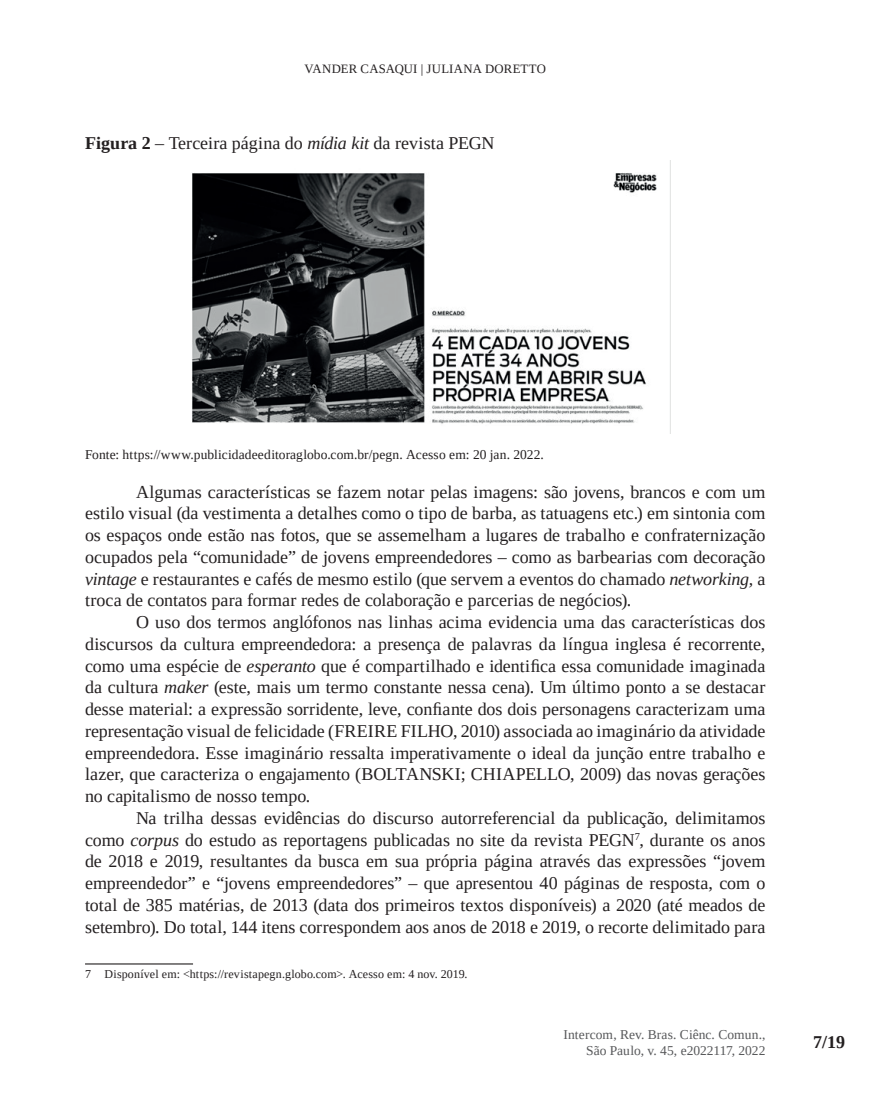
<style>
.page{position:relative;width:893px;height:1106px;background:#fff}
.page>*{position:absolute;margin:0;border:0;box-sizing:border-box;transform-origin:0 0}
.t1{font:18px/21.8px "Liberation Serif";letter-spacing:-.005em;color:#231f20;text-align:justify}
.t2{font:700 18px "Liberation Serif";color:#231f20}
.t3{font:13.5px "Liberation Serif";letter-spacing:.005em;color:#231f20}
.t4{font:13.5px/16.2px "Liberation Serif";letter-spacing:.005em;color:#57585a;text-align:right}
.t5{font:12.75px "Liberation Serif";letter-spacing:.015em;color:#231f20}
.t6{font:12px "Liberation Serif";letter-spacing:.015em;color:#231f20}
.s1{font-weight:700}
.s2{font-style:italic}
</style>
<div class="page">
<img style="left:192px;top:161px;width:479px;height:273px">
<hr style="left:85px;top:963px;width:108px;height:1px;background:#231f20">
<p class="t5" style="left:304px;top:60px;width:243px">VANDER CASAQUI | JULIANA DORETTO</p>
<p class="t1" style="left:85px;top:132px;width:411px"><span class="s1">Figura 2</span> – Terceira página do <span class="s2">mídia kit</span> da revista PEGN</p>
<p class="t3" style="left:85px;top:445px;width:460px">Fonte: https://www.publicidadeeditoraglobo.com.br/pegn. Acesso em: 20 jan. 2022.</p>
<p class="t1" style="left:85px;top:480px;width:682px;text-indent:51px">Algumas características se fazem notar pelas imagens: são jovens, brancos e com um estilo visual (da vestimenta a detalhes como o tipo de barba, as tatuagens etc.) em sintonia com os espaços onde estão nas fotos, que se assemelham a lugares de trabalho e confraternização ocupados pela “comunidade” de jovens empreendedores – como as barbearias com decoração <span class="s2">vintage</span> e restaurantes e cafés de mesmo estilo (que servem a eventos do chamado <span class="s2">networking,</span> a troca de contatos para formar redes de colaboração e parcerias de negócios).</p>
<p class="t1" style="left:85px;top:611px;width:682px;text-indent:51px">O uso dos termos anglófonos nas linhas acima evidencia uma das características dos discursos da cultura empreendedora: a presença de palavras da língua inglesa é recorrente, como uma espécie de <span class="s2">esperanto</span> que é compartilhado e identifica essa comunidade imaginada da cultura <span class="s2">maker</span> (este, mais um termo constante nessa cena). Um último ponto a se destacar desse material: a expressão sorridente, leve, confiante dos dois personagens caracterizam uma representação visual de felicidade (FREIRE FILHO, 2010) associada ao imaginário da atividade empreendedora. Esse imaginário ressalta imperativamente o ideal da junção entre trabalho e lazer, que caracteriza o engajamento (BOLTANSKI; CHIAPELLO, 2009) das novas gerações no capitalismo de nosso tempo.</p>
<p class="t1" style="left:85px;top:806px;width:682px;text-indent:51px">Na trilha dessas evidências do discurso autorreferencial da publicação, delimitamos como <span class="s2">corpus</span> do estudo as reportagens publicadas no site da revista PEGN<sup>7</sup>, durante os anos de 2018 e 2019, resultantes da busca em sua própria página através das expressões “jovem empreendedor” e “jovens empreendedores” – que apresentou 40 páginas de resposta, com o total de 385 matérias, de 2013 (data dos primeiros textos disponíveis) a 2020 (até meados de setembro). Do total, 144 itens correspondem aos anos de 2018 e 2019, o recorte delimitado para</p>
<p class="t6" style="left:85px;top:966px;width:384px">7 Disponível em: &lt;https://revistapegn.globo.com&gt;. Acesso em: 4 nov. 2019.</p>
<p class="t4" style="left:563px;top:1026px;width:204px">Intercom, Rev. Bras. Ciênc. Comun.,<br>São Paulo, v. 45, e2022117, 2022</p>
<p class="t2" style="left:813px;top:1030px;width:34px">7/19</p>
</div>
